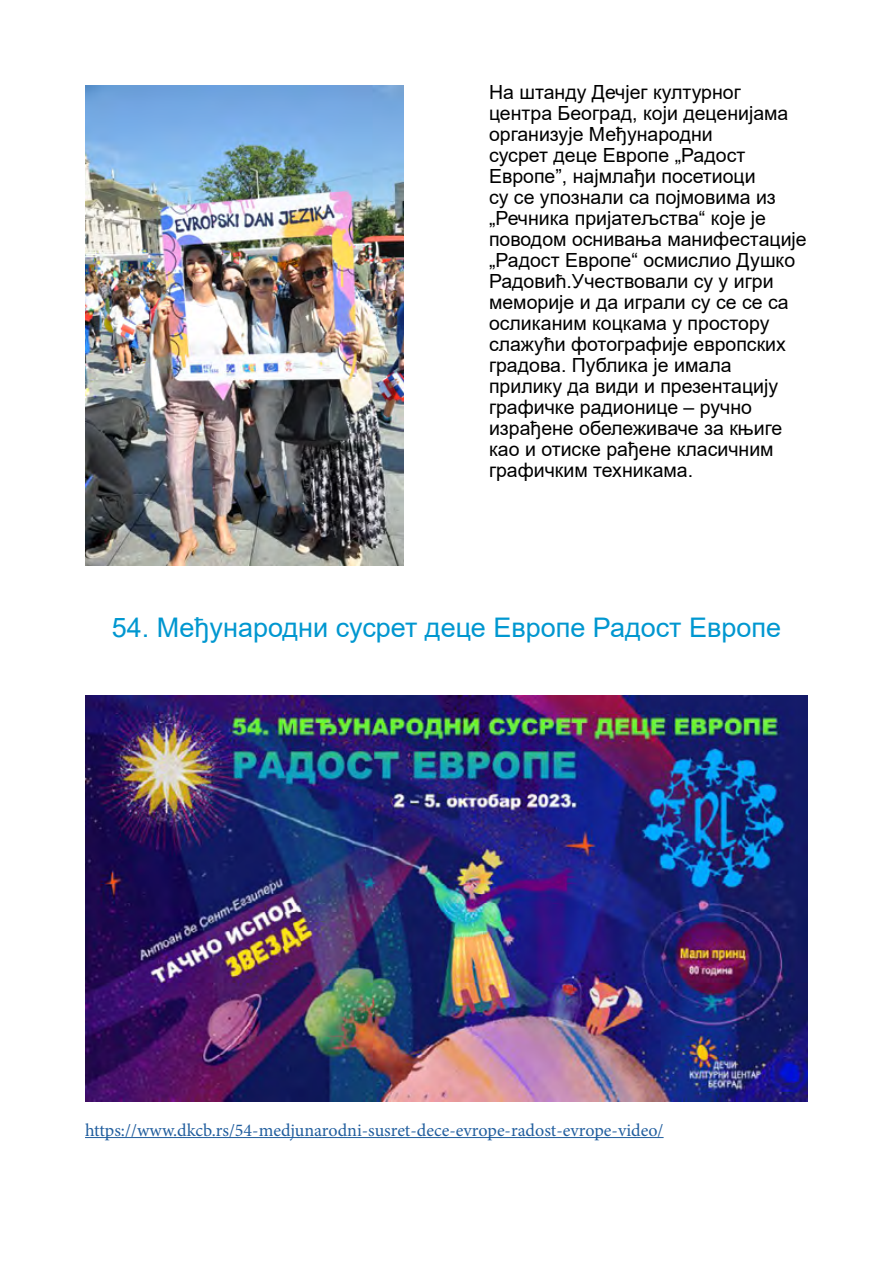
<style>
.page{position:relative;width:893px;height:1263px;background:#fff}
.page>*{position:absolute;margin:0;border:0;box-sizing:border-box;transform-origin:0 0}
.t1{font:27px "Arial";color:#0097d0}
.t2{font:19.5px/21px "Arial";color:#000}
.t3{font:18px "Minion Pro";color:#215e9e}
</style>
<div class="page">
<img style="left:85px;top:85px;width:319px;height:480px">
<img style="left:85px;top:695px;width:723px;height:407px">
<hr style="left:85px;top:1137px;width:579px;height:1px;background:#215e9e">
<p class="t2" style="left:489px;top:82px;width:319px">На штанду Дечјег културног центра Београд, који деценијама организује Међународни<br>сусрет деце Европе „Радост<br>Европе”, најмлађи посетиоци<br>су се упознали са појмовима из „Речника пријатељства“ које је поводом оснивања манифестације „Радост Европе“ осмислио Душко<br>Радовић.Учествовали су у игри меморије и да играли су се се са осликаним коцкама у простору слажући фотографије европских градова. Публика је имала прилику да види и презентацију графичке радионице – ручно израђене обележиваче за књиге као и отиске рађене класичним графичким техникама.</p>
<h1 class="t1" style="left:112px;top:609px;width:671px">54. Међународни сусрет деце Европе Радост Европе</h1>
<p class="t3" style="left:85px;top:1118px;width:580px">https://www.dkcb.rs/54-medjunarodni-susret-dece-evrope-radost-evrope-video/</p>
</div>
